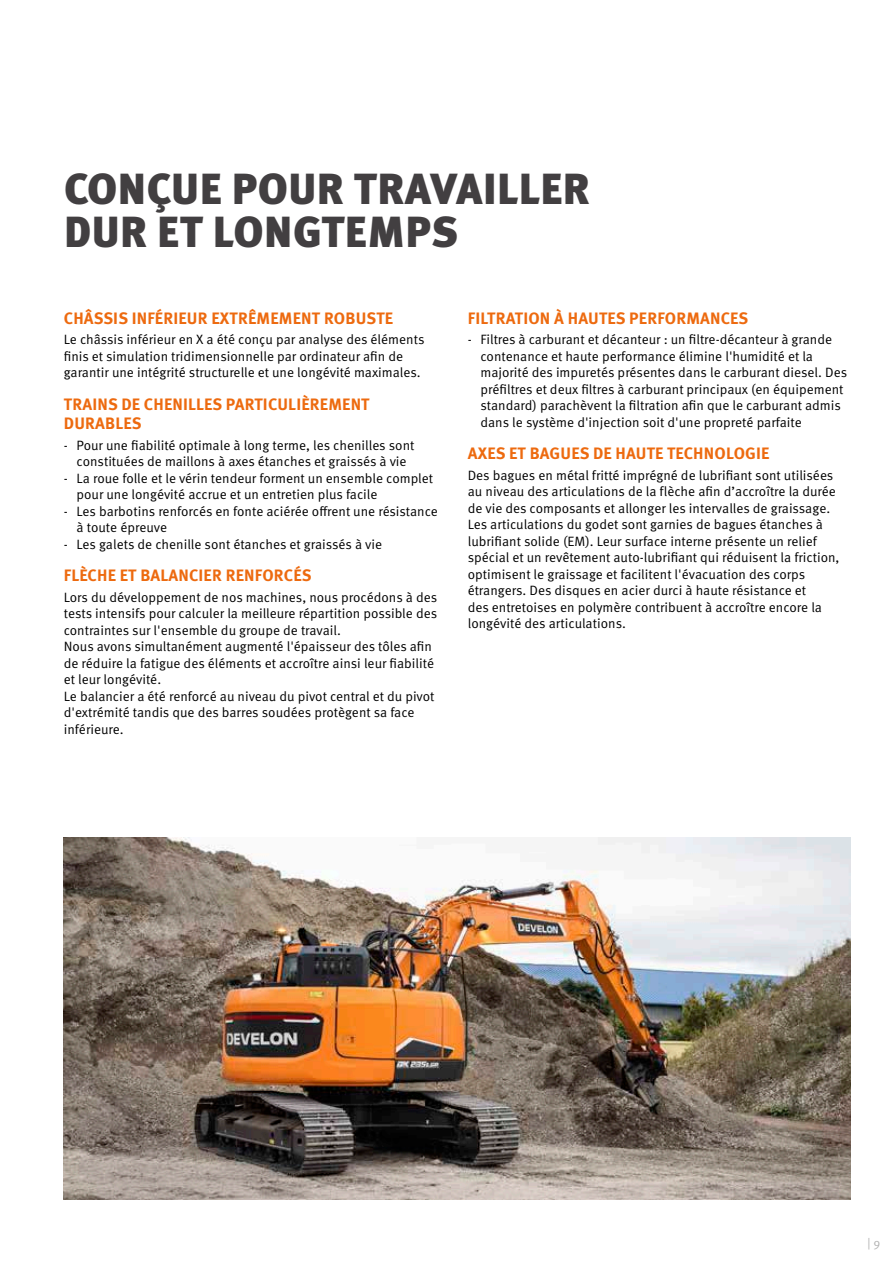
<style>
.page{position:relative;width:893px;height:1263px;background:#fff}
.page>*{position:absolute;margin:0;border:0;box-sizing:border-box;transform-origin:0 0}
.t1{font:900 43.5px/43.5px "Meta Pro";letter-spacing:.01em;color:#423f41}
.t2{font:700 16.5px/19.5px "Meta Pro";letter-spacing:.01em;color:#ed6a0f}
.t3{font:13.5px/16.5px "Meta Pro Norm";color:#000}
.t4{font:12px "Meta Pro Norm";color:#b2b2b2}
</style>
<div class="page">
<img style="left:64px;top:838px;width:786px;height:361px">
<h1 class="t1" style="left:64px;top:165px;width:527px">CONÇUE POUR TRAVAILLER<br>DUR ET LONGTEMPS</h1>
<p class="t2" style="left:64px;top:307px;width:331px">CHÂSSIS INFÉRIEUR EXTRÊMEMENT ROBUSTE</p>
<p class="t3" style="left:64px;top:331px;width:362px">Le châssis inférieur en X a été conçu par analyse des éléments finis et simulation tridimensionnelle par ordinateur afin de garantir une intégrité structurelle et une longévité maximales.</p>
<p class="t2" style="left:64px;top:393px;width:307px">TRAINS DE CHENILLES PARTICULIÈREMENT<br>DURABLES</p>
<p class="t3" style="left:64px;top:436px;width:352px;text-align:center">- Pour une fiabilité optimale à long terme, les chenilles sont constituées de maillons à axes étanches et graissés à vie</p>
<p class="t3" style="left:77px;top:469px;width:358px;text-indent:-13px">- La roue folle et le vérin tendeur forment un ensemble complet pour une longévité accrue et un entretien plus facile</p>
<p class="t3" style="left:77px;top:502px;width:363px;text-indent:-13px">- Les barbotins renforcés en fonte aciérée offrent une résistance à toute épreuve</p>
<p class="t3" style="left:64px;top:535px;width:320px">- Les galets de chenille sont étanches et graissés à vie</p>
<p class="t2" style="left:64px;top:565px;width:249px">FLÈCHE ET BALANCIER RENFORCÉS</p>
<p class="t3" style="left:64px;top:588px;width:375px">Lors du développement de nos machines, nous procédons à des tests intensifs pour calculer la meilleure répartition possible des contraintes sur l'ensemble du groupe de travail.<br>Nous avons simultanément augmenté l'épaisseur des tôles afin de réduire la fatigue des éléments et accroître ainsi leur fiabilité et leur longévité.<br>Le balancier a été renforcé au niveau du pivot central et du pivot d'extrémité tandis que des barres soudées protègent sa face inférieure.</p>
<p class="t2" style="left:468px;top:307px;width:282px">FILTRATION À HAUTES PERFORMANCES</p>
<p class="t3" style="left:480px;top:331px;width:368px;text-indent:-13px">- Filtres à carburant et décanteur : un filtre-décanteur à grande contenance et haute performance élimine l'humidité et la majorité des impuretés présentes dans le carburant diesel. Des préfiltres et deux filtres à carburant principaux (en équipement standard) parachèvent la filtration afin que le carburant admis dans le système d'injection soit d'une propreté parfaite</p>
<p class="t2" style="left:468px;top:443px;width:303px">AXES ET BAGUES DE HAUTE TECHNOLOGIE</p>
<p class="t3" style="left:468px;top:466px;width:373px">Des bagues en métal fritté imprégné de lubrifiant sont utilisées au niveau des articulations de la flèche afin d’accroître la durée de vie des composants et allonger les intervalles de graissage.<br>Les articulations du godet sont garnies de bagues étanches à lubrifiant solide (EM). Leur surface interne présente un relief spécial et un revêtement auto-lubrifiant qui réduisent la friction, optimisent le graissage et facilitent l'évacuation des corps étrangers. Des disques en acier durci à haute résistance et<br>des entretoises en polymère contribuent à accroître encore la longévité des articulations.</p>
<p class="t4" style="left:867px;top:1233px;width:14px">| 9</p>
</div>
